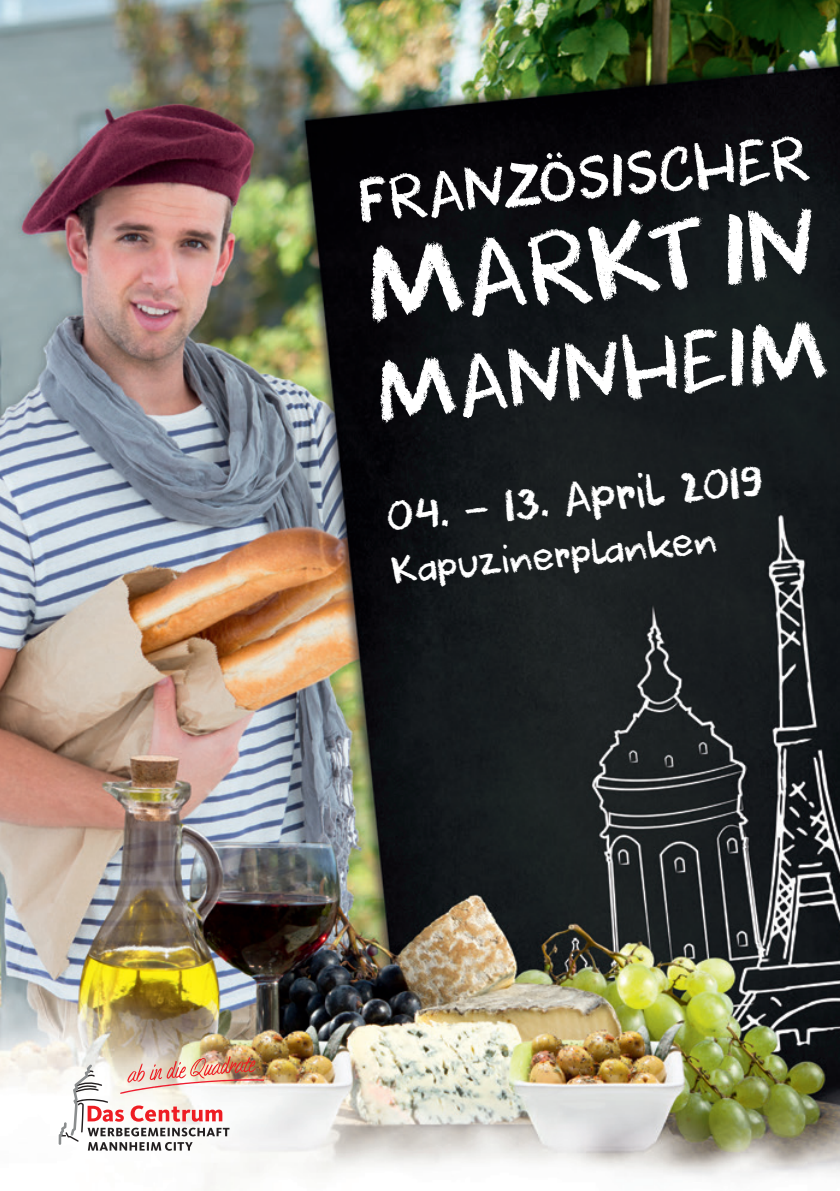
<style>
.page{position:relative;width:840px;height:1191px;background:#fff}
.page>*{position:absolute;margin:0;border:0;box-sizing:border-box;transform-origin:0 0}
.t1{font:98.8px "DK Cool Crayon";color:#fff}
.t2{font:80.6px "DK Cool Crayon";color:#fff}
.t3{font:58.8px "DK Cool Crayon";color:#fff}
.t4{font:43.8px "DK Cool Crayon";color:#fff}
.t5{font:35.4px "DK Cool Crayon";color:#fff}
</style>
<div class="page">
<img style="left:0;top:0;width:839px;height:1191px">
<img style="left:59px;top:1056px;width:205px;height:94px">
<h3 class="t3" style="left:355px;top:163px;width:454px;rotate:-5deg">FRANZÖSISCHER</h3>
<h1 class="t1" style="left:360px;top:227px;width:454px;rotate:-6deg">MARKT IN</h1>
<h2 class="t2" style="left:372px;top:341px;width:455px;rotate:-5deg">MANNHEIM</h2>
<p class="t4" style="left:383px;top:490px;width:380px;rotate:-6deg">04. - 13. April 2019</p>
<p class="t5" style="left:389px;top:548px;width:328px;rotate:-5deg">Kapuzinerplanken</p>
</div>
